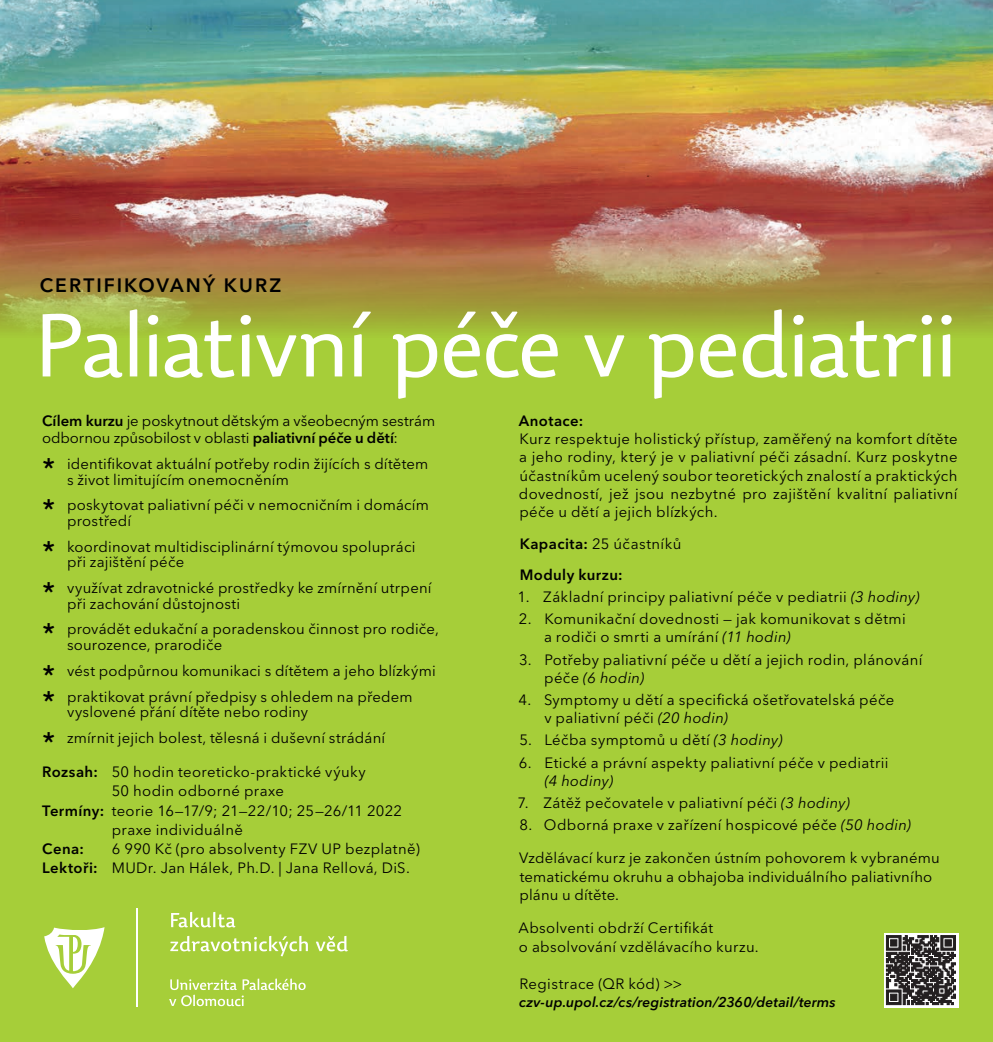
<style>
.page{position:relative;width:993px;height:1042px;background:#fff}
.page>*{position:absolute;margin:0;border:0;box-sizing:border-box;transform-origin:0 0}
.t1{font:300 87.5px "Dederon SLOT";letter-spacing:-.035em;color:#fff}
.t2{font:600 19.25px "Avenir Next LT Pro";letter-spacing:.105em;color:#000}
.t3{font:14.88px/18.4px "Avenir Next LT Pro";letter-spacing:.02em;color:#000}
.t4{font:14.88px/17.5px "Avenir Next LT Pro";letter-spacing:-.005em;color:#000}
.t5{font:600 14.88px/30.8px "Avenir Next LT Pro";letter-spacing:.03em;color:#000}
.t6{font:italic 14.88px "Avenir Next LT Pro";letter-spacing:.02em;color:#000}
.t7{font:italic 600 14px "Avenir Next LT Pro";letter-spacing:.005em;color:#000}
.s1{font-weight:400}
.s2{font-style:italic}
.s3{font-weight:600}
</style>
<div class="page">
<div style="left:0;top:0;width:992px;height:1042px;background:#a6ce39"></div>
<img style="left:0;top:0;width:992px;height:333px">
<hr style="left:136px;top:908px;width:1px;height:98px;background:#fff">
<svg style="left:171px;top:912px;width:64px;height:15px"></svg>
<svg style="left:170px;top:936px;width:138px;height:20px"></svg>
<svg style="left:316px;top:936px;width:32px;height:15px"></svg>
<svg style="left:44px;top:927px;width:60px;height:61px"></svg>
<svg style="left:169px;top:978px;width:136px;height:28px"></svg>
<svg style="left:884px;top:933px;width:73px;height:74px"></svg>
<svg style="left:885px;top:934px;width:71px;height:71px;background:#5e5b5c"></svg>
<p class="t2" style="left:40px;top:274px;width:243px">Certifikovaný kurz</p>
<h1 class="t1" style="left:35px;top:294px;width:924px">Paliativní péče v pediatrii</h1>
<p class="t5" style="left:518px;top:405px;width:66px">Anotace:</p>
<p class="t3" style="left:518px;top:429px;width:440px;text-align:justify">Kurz respektuje holistický přístup, zaměřený na komfort dítěte a jeho rodiny, který je v paliativní péči zásadní. Kurz poskytne účastníkům ucelený soubor teoretických znalostí a praktických dovedností, jež jsou nezbytné pro zajištění kvalitní paliativní péče u dětí a jejich blízkých.</p>
<p class="t5" style="left:519px;top:528px;width:163px">Kapacita: <span class="s1">25 účastníků<br></span>Moduly kurzu:</p>
<p class="t3" style="left:517px;top:587px;width:403px">1. Základní principy paliativní péče v pediatrii <span class="s2">(3 hodiny)</span></p>
<p class="t3" style="left:544px;top:610px;width:363px;text-indent:-25px">2. Komunikační dovednosti — jak komunikovat s dětmi a rodiči o smrti a umírání <span class="s2">(11 hodin)</span></p>
<p class="t3" style="left:544px;top:650px;width:379px;text-indent:-25px">3. Potřeby paliativní péče u dětí a jejich rodin, plánování péče <span class="s2">(6 hodin)</span></p>
<p class="t3" style="left:544px;top:690px;width:351px;text-indent:-26px">4. Symptomy u dětí a specifická ošetřovatelská péče v paliativní péči <span class="s2">(20 hodin)</span></p>
<p class="t3" style="left:519px;top:731px;width:264px">5. Léčba symptomů u dětí <span class="s2">(3 hodiny)</span></p>
<p class="t3" style="left:518px;top:753px;width:371px">6. Etické a právní aspekty paliativní péče v pediatrii</p>
<p class="t6" style="left:544px;top:772px;width:70px">(4 hodiny)</p>
<p class="t3" style="left:517px;top:793px;width:334px">7. Zátěž pečovatele v paliativní péči <span class="s2">(3 hodiny)</span></p>
<p class="t3" style="left:519px;top:816px;width:393px">8. Odborná praxe v zařízení hospicové péče <span class="s2">(50 hodin)</span></p>
<p class="t3" style="left:519px;top:849px;width:422px">Vzdělávací kurz je zakončen ústním pohovorem k vybranému tematickému okruhu a obhajoba individuálního paliativního plánu u dítěte.</p>
<p class="t3" style="left:518px;top:919px;width:242px">Absolventi obdrží Certifikát<br>o absolvování vzdělávacího kurzu.</p>
<p class="t3" style="left:519px;top:974px;width:164px">Registrace (QR kód) &gt;&gt;</p>
<p class="t7" style="left:519px;top:993px;width:318px">czv-up.upol.cz/cs/registration/2360/detail/terms</p>
<p class="t4" style="left:42px;top:412px;width:394px"><span class="s3">Cílem kurzu</span> je poskytnout dětským a všeobecným sestrám odbornou způsobilost v oblasti <span class="s3">paliativní péče u dětí</span>:</p>
<p class="t3" style="left:67px;top:456px;width:363px;line-height:15.8px">identifikovat aktuální potřeby rodin žijících s dítětem s život limitujícím onemocněním</p>
<p class="t3" style="left:67px;top:497px;width:363px;line-height:15.8px">poskytovat paliativní péči v nemocničním i domácím prostředí</p>
<p class="t3" style="left:67px;top:538px;width:350px;line-height:15.8px">koordinovat multidisciplinární týmovou spolupráci při zajištění péče</p>
<p class="t3" style="left:67px;top:580px;width:366px;line-height:15.8px">využívat zdravotnické prostředky ke zmírnění utrpení při zachování důstojnosti</p>
<p class="t3" style="left:67px;top:621px;width:373px;line-height:15.8px">provádět edukační a poradenskou činnost pro rodiče, sourozence, prarodiče</p>
<p class="t3" style="left:67px;top:658px;width:370px;line-height:25.7px">vést podpůrnou komunikaci s dítětem a jeho blízkými praktikovat právní předpisy s ohledem na předem</p>
<p class="t3" style="left:67px;top:699px;width:319px;line-height:25.7px">vyslovené přání dítěte nebo rodiny<br>zmírnit jejich bolest, tělesná i duševní strádání</p>
<p class="t3" style="left:42px;top:763px;width:325px"><span class="s3">Rozsah:</span> 50 hodin teoreticko-praktické výuky</p>
<p class="t3" style="left:112px;top:782px;width:174px">50 hodin odborné praxe</p>
<p class="t3" style="left:42px;top:801px;width:361px"><span class="s3">Termíny:</span> teorie 16—17/9; 21—22/10; 25—26/11 2022</p>
<p class="t3" style="left:112px;top:820px;width:132px">praxe individuálně</p>
<p class="t5" style="left:42px;top:833px;width:43px">Cena:</p>
<p class="t3" style="left:42px;top:839px;width:379px;line-height:19.2px;text-indent:69px">6 990 Kč (pro absolventy FZV UP bezplatně)<br><span class="s3">Lektoři:</span> MUDr. Jan Hálek, Ph.D. | Jana Rellová, DiS.</p>
</div>
